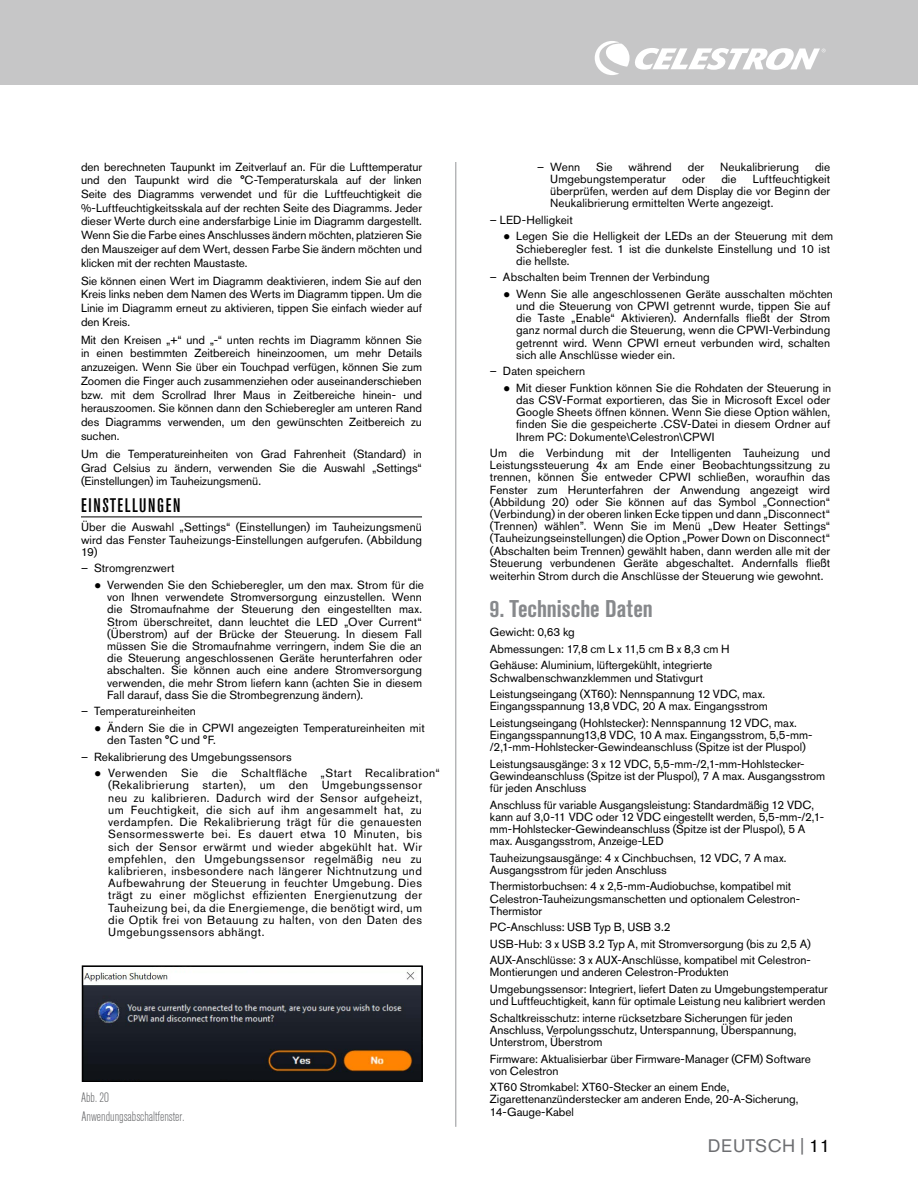
<style>
.page{position:relative;width:918px;height:1188px;background:#fff}
.page>*{position:absolute;margin:0;border:0;box-sizing:border-box;transform-origin:0 0}
.t1{font:700 condensed 24px "Akzidenz Grotesk Pro";color:#87898c}
.t2{font:500 condensed 19.5px "Akzidenz Grotesk Pro";letter-spacing:.085em;color:#000}
.t3{font:18px "Akzidenz Grotesk Pro";letter-spacing:.03em;color:#6d6e71}
.t4{font:300 condensed 13.5px/19.8px "Akzidenz Grotesk Pro";color:#636466}
.t5{font:11.7px/12.1px "Akzidenz Grotesk Pro";letter-spacing:.005em;color:#000}
.t6{font:11.7px/12.1px "Akzidenz Grotesk Pro";letter-spacing:.035em;color:#000}
.s1{color:#000}
</style>
<div class="page">
<div style="left:0;top:0;width:918px;height:85px;background:#c6c6c7"></div>
<svg style="left:595px;top:41px;width:231px;height:34px"></svg>
<hr style="left:456px;top:162px;width:1px;height:965px;background:#939598">
<hr style="left:81px;top:517px;width:341px;height:1px;background:#000">
<img style="left:85px;top:971px;width:335px;height:108px">
<div style="left:82px;top:965px;width:341px;height:117px;border:2px solid #000"></div>
<p class="t5" style="left:81px;top:160px;width:343px;line-height:13.6px;text-align:justify">den berechneten Taupunkt im Zeitverlauf an. Für die Lufttemperatur und den Taupunkt wird die °C-Temperaturskala auf der linken Seite des Diagramms verwendet und für die Luftfeuchtigkeit die %-Luftfeuchtigkeitsskala auf der rechten Seite des Diagramms. Jeder dieser Werte durch eine andersfarbige Linie im Diagramm dargestellt.<br>Wenn Sie die Farbe eines Anschlusses ändern möchten, platzieren Sie den Mauszeiger auf dem Wert, dessen Farbe Sie ändern möchten und klicken mit der rechten Maustaste.</p>
<p class="t5" style="left:81px;top:274px;width:343px;line-height:13.6px;text-align:justify">Sie können einen Wert im Diagramm deaktivieren, indem Sie auf den Kreis links neben dem Namen des Werts im Diagramm tippen. Um die Linie im Diagramm erneut zu aktivieren, tippen Sie einfach wieder auf den Kreis.</p>
<p class="t5" style="left:81px;top:333px;width:343px;line-height:13.6px;text-align:justify">Mit den Kreisen „+“ und „-“ unten rechts im Diagramm können Sie in einen bestimmten Zeitbereich hineinzoomen, um mehr Details anzuzeigen. Wenn Sie über ein Touchpad verfügen, können Sie zum Zoomen die Finger auch zusammenziehen oder auseinanderschieben bzw. mit dem Scrollrad Ihrer Maus in Zeitbereiche hinein- und herauszoomen. Sie können dann den Schieberegler am unteren Rand des Diagramms verwenden, um den gewünschten Zeitbereich zu suchen.</p>
<p class="t5" style="left:81px;top:447px;width:343px;line-height:13.6px;text-align:justify">Um die Temperatureinheiten von Grad Fahrenheit (Standard) in Grad Celsius zu ändern, verwenden Sie die Auswahl „Settings“ (Einstellungen) im Tauheizungsmenü.</p>
<h2 class="t2" style="left:81px;top:493px;width:101px">EINSTELLUNGEN</h2>
<p class="t5" style="left:81px;top:521px;width:343px;text-align:justify">Über die Auswahl „Settings“ (Einstellungen) im Tauheizungsmenü wird das Fenster Tauheizungs-Einstellungen aufgerufen. (Abbildung 19)</p>
<p class="t5" style="left:81px;top:562px;width:95px">– Stromgrenzwert</p>
<p class="t5" style="left:107px;top:579px;width:318px;text-indent:-13px">● Verwenden Sie den Schieberegler, um den max. Strom für die von Ihnen verwendete Stromversorgung einzustellen. Wenn die Stromaufnahme der Steuerung den eingestellten max.<br>Strom überschreitet, dann leuchtet die LED „Over Current“ (Überstrom) auf der Brücke der Steuerung. In diesem Fall müssen Sie die Stromaufnahme verringern, indem Sie die an die Steuerung angeschlossenen Geräte herunterfahren oder abschalten. Sie können auch eine andere Stromversorgung verwenden, die mehr Strom liefern kann (achten Sie in diesem Fall darauf, dass Sie die Strombegrenzung ändern).</p>
<p class="t5" style="left:81px;top:705px;width:117px">– Temperatureinheiten</p>
<p class="t5" style="left:107px;top:722px;width:319px;text-indent:-13px">● Ändern Sie die in CPWI angezeigten Temperatureinheiten mit den Tasten °C und °F.</p>
<p class="t5" style="left:81px;top:750px;width:212px">– Rekalibrierung des Umgebungssensors</p>
<p class="t6" style="left:108px;top:767px;width:333px;text-indent:-14px">● Verwenden Sie die Schaltfläche „Start Recalibration“ (Rekalibrierung starten), um den Umgebungssensor neu zu kalibrieren. Dadurch wird der Sensor aufgeheizt, um Feuchtigkeit, die sich auf ihm angesammelt hat, zu verdampfen. Die Rekalibrierung trägt für die genauesten Sensormesswerte bei. Es dauert etwa 10 Minuten, bis sich der Sensor erwärmt und wieder abgekühlt hat. Wir empfehlen, den Umgebungssensor regelmäßig neu zu kalibrieren, insbesondere nach längerer Nichtnutzung und Aufbewahrung der Steuerung in feuchter Umgebung. Dies trägt zu einer möglichst effizienten Energienutzung der Tauheizung bei, da die Energiemenge, die benötigt wird, um die Optik frei von Betauung zu halten, von den Daten des Umgebungssensors abhängt.</p>
<p class="t4" style="left:81px;top:1087px;width:105px">Abb. 20<br>Anwendungsabschaltfenster.</p>
<p class="t5" style="left:537px;top:161px;width:45px">– Wenn</p>
<p class="t5" style="left:596px;top:161px;width:18px">Sie</p>
<p class="t5" style="left:629px;top:161px;width:45px">während</p>
<p class="t5" style="left:688px;top:161px;width:18px">der</p>
<p class="t5" style="left:720px;top:161px;width:81px">Neukalibrierung</p>
<p class="t5" style="left:815px;top:161px;width:17px">die</p>
<p class="t5" style="left:550px;top:173px;width:117px">Umgebungstemperatur</p>
<p class="t5" style="left:682px;top:173px;width:24px">oder</p>
<p class="t5" style="left:721px;top:173px;width:17px">die</p>
<p class="t5" style="left:550px;top:173px;width:282px;text-align:justify;text-indent:203px">Luftfeuchtigkeit überprüfen, werden auf dem Display die vor Beginn der Neukalibrierung ermittelten Werte angezeigt.</p>
<p class="t5" style="left:490px;top:214px;width:84px">– LED-Helligkeit</p>
<p class="t5" style="left:516px;top:230px;width:319px;text-indent:-13px">● Legen Sie die Helligkeit der LEDs an der Steuerung mit dem<br>Schieberegler fest. 1 ist die dunkelste Einstellung und 10 ist die hellste.</p>
<p class="t5" style="left:490px;top:271px;width:221px">– Abschalten beim Trennen der Verbindung</p>
<p class="t5" style="left:516px;top:288px;width:318px;text-indent:-13px">● Wenn Sie alle angeschlossenen Geräte ausschalten möchten und die Steuerung von CPWI getrennt wurde, tippen Sie auf die Taste „Enable“ Aktivieren). Andernfalls fließt der Strom ganz normal durch die Steuerung, wenn die CPWI-Verbindung getrennt wird. Wenn CPWI erneut verbunden wird, schalten sich alle Anschlüsse wieder ein.</p>
<p class="t5" style="left:490px;top:365px;width:97px">– Daten speichern</p>
<p class="t5" style="left:516px;top:382px;width:317px;text-align:justify;text-indent:-13px">● Mit dieser Funktion können Sie die Rohdaten der Steuerung in das CSV-Format exportieren, das Sie in Microsoft Excel oder Google Sheets öffnen können. Wenn Sie diese Option wählen, finden Sie die gespeicherte .CSV-Datei in diesem Ordner auf Ihrem PC: Dokumente\Celestron\CPWI</p>
<p class="t5" style="left:490px;top:447px;width:342px;text-align:justify">Um die Verbindung mit der Intelligenten Tauheizung und Leistungssteuerung 4x am Ende einer Beobachtungssitzung zu trennen, können Sie entweder CPWI schließen, woraufhin das Fenster zum Herunterfahren der Anwendung angezeigt wird (Abbildung 20) oder Sie können auf das Symbol „Connection“ (Verbindung) in der oberen linken Ecke tippen und dann „Disconnect“ (Trennen) wählen”. Wenn Sie im Menü „Dew Heater Settings“ (Tauheizungseinstellungen) die Option „Power Down on Disconnect“ (Abschalten beim Trennen) gewählt haben, dann werden alle mit der Steuerung verbundenen Geräte abgeschaltet. Andernfalls fließt</p>
<p class="t5" style="left:490px;top:570px;width:335px">weiterhin Strom durch die Anschlüsse der Steuerung wie gewohnt.</p>
<h1 class="t1" style="left:490px;top:594px;width:164px">9. Technische Daten</h1>
<p class="t5" style="left:490px;top:624px;width:241px;line-height:16.5px">Gewicht: 0,63 kg<br>Abmessungen: 17,8 cm L x 11,5 cm B x 8,3 cm H<br>Gehäuse: Aluminium, lüftergekühlt, integrierte</p>
<p class="t5" style="left:490px;top:669px;width:277px;line-height:16.5px">Schwalbenschwanzklemmen und Stativgurt<br>Leistungseingang (XT60): Nennspannung 12 VDC, max.</p>
<p class="t5" style="left:490px;top:698px;width:308px;line-height:16.5px">Eingangsspannung 13,8 VDC, 20 A max. Eingangsstrom<br>Leistungseingang (Hohlstecker): Nennspannung 12 VDC, max.</p>
<p class="t5" style="left:490px;top:729px;width:324px">Eingangsspannung13,8 VDC, 10 A max. Eingangsstrom, 5,5-mm-/2,1-mm-Hohlstecker-Gewindeanschluss (Spitze ist der Pluspol)</p>
<p class="t5" style="left:490px;top:757px;width:337px">Leistungsausgänge: 3 x 12 VDC, 5,5-mm-/2,1-mm-Hohlstecker-<br>Gewindeanschluss (Spitze ist der Pluspol), 7 A max. Ausgangsstrom für jeden Anschluss</p>
<p class="t5" style="left:490px;top:798px;width:336px">Anschluss für variable Ausgangsleistung: Standardmäßig 12 VDC, kann auf 3,0-11 VDC oder 12 VDC eingestellt werden, 5,5-mm-/2,1- mm-Hohlstecker-Gewindeanschluss (Spitze ist der Pluspol), 5 A max. Ausgangsstrom, Anzeige-LED</p>
<p class="t5" style="left:490px;top:851px;width:298px">Tauheizungsausgänge: 4 x Cinchbuchsen, 12 VDC, 7 A max.<br>Ausgangsstrom für jeden Anschluss</p>
<p class="t5" style="left:490px;top:880px;width:312px">Thermistorbuchsen: 4 x 2,5-mm-Audiobuchse, kompatibel mit<br>Celestron-Tauheizungsmanschetten und optionalem Celestron-<br>Thermistor</p>
<p class="t5" style="left:490px;top:919px;width:322px;line-height:16.5px">PC-Anschluss: USB Typ B, USB 3.2<br>USB-Hub: 3 x USB 3.2 Typ A, mit Stromversorgung (bis zu 2,5 A)<br>AUX-Anschlüsse: 3 x AUX-Anschlüsse, kompatibel mit Celestron-</p>
<p class="t5" style="left:490px;top:964px;width:340px;line-height:16.5px">Montierungen und anderen Celestron-Produkten<br>Umgebungssensor: Integriert, liefert Daten zu Umgebungstemperatur</p>
<p class="t5" style="left:490px;top:993px;width:337px;line-height:16.5px">und Luftfeuchtigkeit, kann für optimale Leistung neu kalibriert werden<br>Schaltkreisschutz: interne rücksetzbare Sicherungen für jeden</p>
<p class="t5" style="left:490px;top:1024px;width:308px">Anschluss, Verpolungsschutz, Unterspannung, Überspannung,<br>Unterstrom, Überstrom</p>
<p class="t5" style="left:490px;top:1052px;width:323px">Firmware: Aktualisierbar über Firmware-Manager (CFM) Software von Celestron</p>
<p class="t5" style="left:490px;top:1081px;width:310px">XT60 Stromkabel: XT60-Stecker an einem Ende,<br>Zigarettenanzünderstecker am anderen Ende, 20-A-Sicherung,<br>14-Gauge-Kabel</p>
<h3 class="t3" style="left:708px;top:1134px;width:124px">DEUTSCH | <span class="s1">11</span></h3>
</div>
